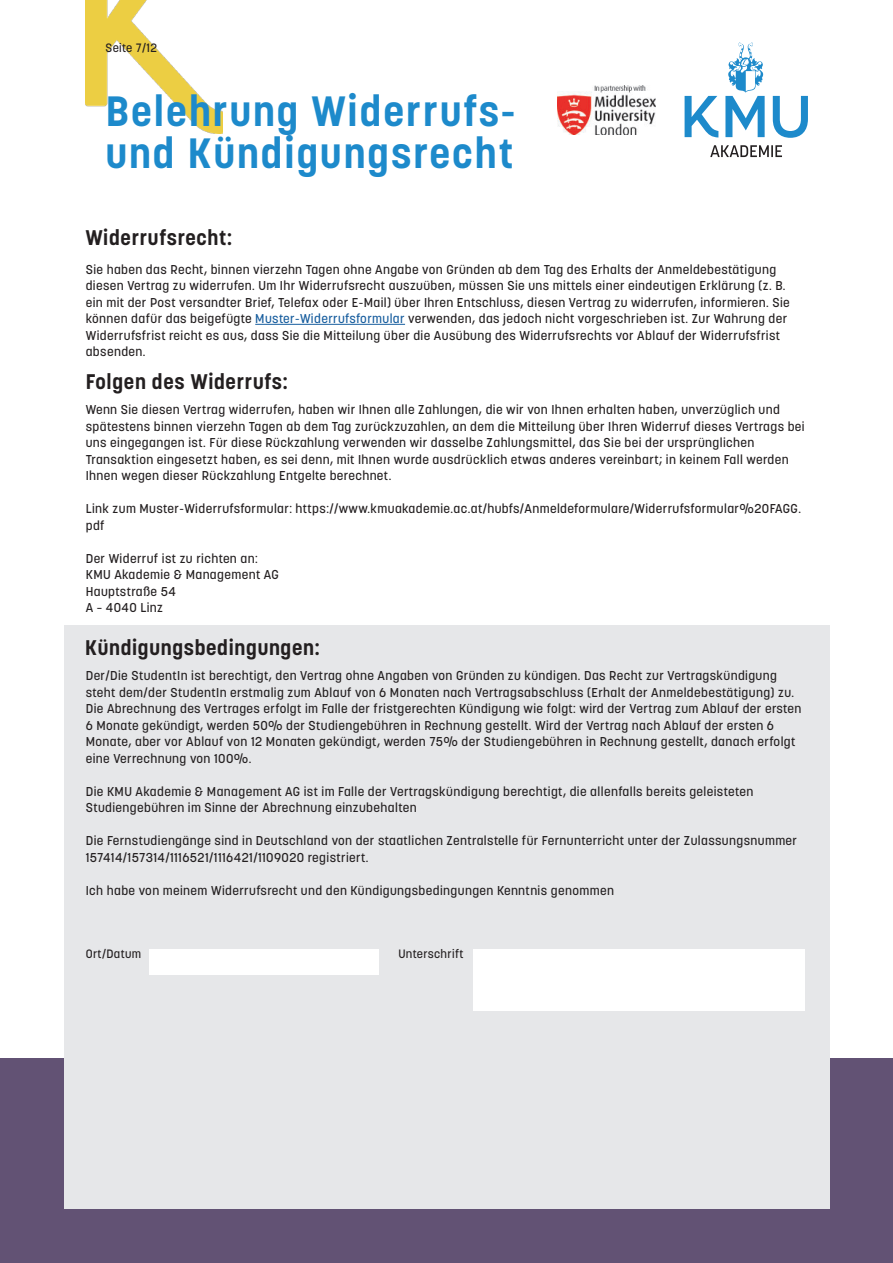
<style>
.page{position:relative;width:893px;height:1263px;background:#fff}
.page>*{position:absolute;margin:0;border:0;box-sizing:border-box;transform-origin:0 0}
.t1{font:700 42px/42px "Korolev";letter-spacing:.05em;color:#1d8acb}
.t2{font:700 21px "Korolev";letter-spacing:.035em;color:#231f20}
.t3{font:500 12.75px/16.5px "Korolev";letter-spacing:.03em;color:#231f20}
.t4{font:500 12px "Korolev";letter-spacing:.03em;color:#231f20}
.s1{color:#175d9e}
</style>
<div class="page">
<img style="left:85px;top:0;width:137px;height:133px">
<div style="left:0;top:1058px;width:893px;height:205px;background:#625274"></div>
<div style="left:64px;top:625px;width:765px;height:583px;background:#e6e7e9"></div>
<img style="left:557px;top:86px;width:98px;height:48px">
<svg style="left:710px;top:145px;width:72px;height:12px"></svg>
<svg style="left:685px;top:43px;width:123px;height:95px"></svg>
<hr style="left:255px;top:324px;width:150px;height:1px;background:#175d9e">
<div style="left:149px;top:949px;width:230px;height:26px;background:#fff"></div>
<div style="left:473px;top:949px;width:331px;height:62px;background:#fff"></div>
<p class="t4" style="left:106px;top:41px;width:53px">Seite 7/12</p>
<h1 class="t1" style="left:106px;top:91px;width:411px">Belehrung Widerrufs&shy;und Kündigungsrecht</h1>
<h2 class="t2" style="left:86px;top:226px;width:148px">Widerrufsrecht:</h2>
<p class="t3" style="left:86px;top:261px;width:706px">Sie haben das Recht, binnen vierzehn Tagen ohne Angabe von Gründen ab dem Tag des Erhalts der Anmeldebestätigung diesen Vertrag zu widerrufen. Um Ihr Widerrufsrecht auszuüben, müssen Sie uns mittels einer eindeutigen Erklärung (z. B. ein mit der Post versandter Brief, Telefax oder E-Mail) über Ihren Entschluss, diesen Vertrag zu widerrufen, informieren. Sie können dafür das beigefügte <span class="s1">Muster-Widerrufsformular</span> verwenden, das jedoch nicht vorgeschrieben ist. Zur Wahrung der Widerrufsfrist reicht es aus, dass Sie die Mitteilung über die Ausübung des Widerrufsrechts vor Ablauf der Widerrufsfrist absenden.</p>
<h2 class="t2" style="left:86px;top:370px;width:203px">Folgen des Widerrufs:</h2>
<p class="t3" style="left:86px;top:402px;width:720px">Wenn Sie diesen Vertrag widerrufen, haben wir Ihnen alle Zahlungen, die wir von Ihnen erhalten haben, unverzüglich und spätestens binnen vierzehn Tagen ab dem Tag zurückzuzahlen, an dem die Mitteilung über Ihren Widerruf dieses Vertrags bei uns eingegangen ist. Für diese Rückzahlung verwenden wir dasselbe Zahlungsmittel, das Sie bei der ursprünglichen Transaktion eingesetzt haben, es sei denn, mit Ihnen wurde ausdrücklich etwas anderes vereinbart; in keinem Fall werden Ihnen wegen dieser Rückzahlung Entgelte berechnet.</p>
<p class="t3" style="left:86px;top:501px;width:717px">Link zum Muster-Widerrufsformular: https://www.kmuakademie.ac.at/hubfs/Anmeldeformulare/Widerrufsformular%20FAGG. pdf</p>
<p class="t3" style="left:86px;top:550px;width:195px">Der Widerruf ist zu richten an:<br>KMU Akademie &amp; Management AG<br>Hauptstraße 54<br>A – 4040 Linz</p>
<h2 class="t2" style="left:85px;top:636px;width:236px">Kündigungsbedingungen:</h2>
<p class="t3" style="left:86px;top:668px;width:717px">Der/Die StudentIn ist berechtigt, den Vertrag ohne Angaben von Gründen zu kündigen. Das Recht zur Vertragskündigung steht dem/der StudentIn erstmalig zum Ablauf von 6 Monaten nach Vertragsabschluss (Erhalt der Anmeldebestätigung) zu.<br>Die Abrechnung des Vertrages erfolgt im Falle der fristgerechten Kündigung wie folgt: wird der Vertrag zum Ablauf der ersten 6 Monate gekündigt, werden 50% der Studiengebühren in Rechnung gestellt. Wird der Vertrag nach Ablauf der ersten 6<br>Monate, aber vor Ablauf von 12 Monaten gekündigt, werden 75% der Studiengebühren in Rechnung gestellt, danach erfolgt eine Verrechnung von 100%.</p>
<p class="t3" style="left:86px;top:783px;width:669px">Die KMU Akademie &amp; Management AG ist im Falle der Vertragskündigung berechtigt, die allenfalls bereits geleisteten<br>Studiengebühren im Sinne der Abrechnung einzubehalten</p>
<p class="t3" style="left:86px;top:833px;width:713px">Die Fernstudiengänge sind in Deutschland von der staatlichen Zentralstelle für Fernunterricht unter der Zulassungsnummer<br>157414/157314/1116521/1116421/1109020 registriert.</p>
<p class="t3" style="left:86px;top:882px;width:530px">Ich habe von meinem Widerrufsrecht und den Kündigungsbedingungen Kenntnis genommen</p>
<p class="t4" style="left:86px;top:948px;width:57px">Ort/Datum</p>
<p class="t4" style="left:398px;top:948px;width:67px">Unterschrift</p>
</div>
